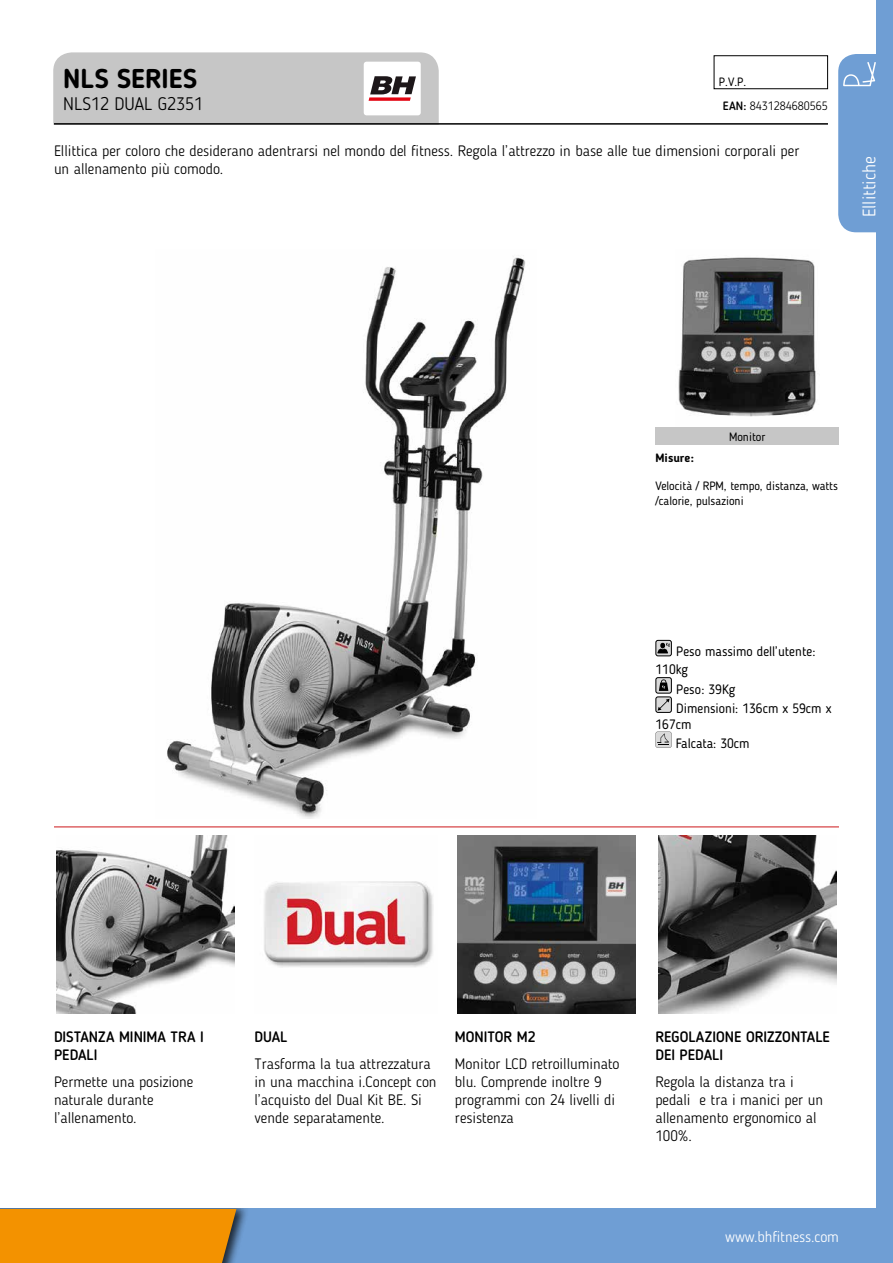
<style>
.page{position:relative;width:893px;height:1263px;background:#fff}
.page>*{position:absolute;margin:0;border:0;box-sizing:border-box;transform-origin:0 0}
.t1{font:700 27px "Blogger Sans";color:#000}
.t2{font:300 18px "Blogger Sans";color:#000}
.t3{font:300 18px "Blogger Sans";color:#fff}
.t4{font:300 15px/18px "Blogger Sans";color:#000}
.t5{font:500 15px/18px "Blogger Sans";color:#000}
.t6{font:300 15px "Blogger Sans";color:#fff}
.t7{font:13.5px/18px "Blogger Sans";color:#000}
.t8{font:12px/14.4px "Blogger Sans";color:#000}
.t9{font:300 12px "Blogger Sans";color:#000}
.t10{font:700 12px "Blogger Sans";color:#000}
.s1{font-weight:500}
</style>
<div class="page">
<img style="left:167px;top:255px;width:359px;height:563px">
<img style="left:675px;top:257px;width:144px;height:171px">
<img style="left:57px;top:835px;width:178px;height:179px">
<img style="left:264px;top:881px;width:170px;height:87px">
<img style="left:458px;top:835px;width:178px;height:179px">
<img style="left:658px;top:835px;width:178px;height:179px">
<hr style="left:54px;top:123px;width:774px;height:2px;background:#000">
<hr style="left:54px;top:826px;width:785px;height:1px;background:#cd171a">
<div style="left:714px;top:55px;width:114px;height:34px;border:1px solid #000"></div>
<div style="left:655px;top:428px;width:184px;height:17px;background:#c6c6c6"></div>
<svg style="left:53px;top:52px;width:386px;height:73px;background:#c4c2c3"></svg>
<div style="left:0;top:1209px;width:893px;height:54px;background:#6f9ed4"></div>
<div style="left:0;top:1209px;width:249px;height:54px;background:#000;opacity:.75"></div>
<div style="left:0;top:1209px;width:236px;height:54px;background:#f39200"></div>
<div style="left:876px;top:0;width:17px;height:1263px;background:#6f9ed4"></div>
<svg style="left:656px;top:640px;width:15px;height:16px"></svg>
<div style="left:655px;top:640px;width:17px;height:16px;border:1px solid #000;border-radius:2px"></div>
<svg style="left:657px;top:643px;width:13px;height:10px"></svg>
<div style="left:656px;top:678px;width:15px;height:15px;background:#dadada;border-radius:2px"></div>
<div style="left:655px;top:677px;width:17px;height:16px;border:1px solid #000;border-radius:2px"></div>
<svg style="left:659px;top:679px;width:9px;height:12px"></svg>
<div style="left:656px;top:697px;width:15px;height:15px;background:#dadada;border-radius:2px"></div>
<div style="left:655px;top:696px;width:17px;height:17px;border:1px solid #000;border-radius:2px"></div>
<svg style="left:658px;top:699px;width:12px;height:12px"></svg>
<svg style="left:655px;top:732px;width:17px;height:16px"></svg>
<svg style="left:838px;top:54px;width:38px;height:178px;background:#75a2d6"></svg>
<h1 class="t1" style="left:63px;top:62px;width:135px">NLS SERIES</h1>
<p class="t2" style="left:63px;top:93px;width:141px">NLS12 DUAL G2351</p>
<p class="t4" style="left:54px;top:142px;width:747px">Ellittica per coloro che desiderano adentrarsi nel mondo del fitness. Regola l’attrezzo in base alle tue dimensioni corporali per un allenamento più comodo.</p>
<p class="t8" style="left:719px;top:75px;width:29px">P.V.P.</p>
<p class="t9" style="left:723px;top:98px;width:107px"><span class="s1">EAN:</span> 8431284680565</p>
<p class="t3" style="left:858px;top:217px;width:62px;rotate:-90deg">Ellittiche</p>
<p class="t8" style="left:729px;top:429px;width:38px">Monitor</p>
<p class="t10" style="left:655px;top:450px;width:40px">Misure:</p>
<p class="t8" style="left:655px;top:479px;width:184px">Velocità / RPM, tempo, distanza, watts /calorie, pulsazioni</p>
<p class="t7" style="left:655px;top:642px;width:161px;text-indent:21px">Peso massimo dell’utente:<br>110kg</p>
<p class="t7" style="left:676px;top:679px;width:157px;line-height:19.2px">Peso: 39Kg<br>Dimensioni: 136cm x 59cm x</p>
<p class="t7" style="left:676px;top:715px;width:76px;line-height:18.9px;text-indent:-20px">167cm<br>Falcata: 30cm</p>
<p class="t5" style="left:54px;top:1028px;width:151px">DISTANZA MINIMA TRA I<br>PEDALI</p>
<p class="t4" style="left:54px;top:1072px;width:141px">Permette una posizione naturale durante l’allenamento.</p>
<p class="t5" style="left:254px;top:1028px;width:34px">DUAL</p>
<p class="t4" style="left:254px;top:1054px;width:184px">Trasforma la tua attrezzatura in una macchina i.Concept con l’acquisto del Dual Kit BE. Si vende separatamente.</p>
<p class="t5" style="left:455px;top:1028px;width:82px">MONITOR M2</p>
<p class="t4" style="left:455px;top:1054px;width:166px">Monitor LCD retroilluminato blu. Comprende inoltre 9 programmi con 24 livelli di resistenza</p>
<p class="t5" style="left:655px;top:1028px;width:176px">REGOLAZIONE ORIZZONTALE<br>DEI PEDALI</p>
<p class="t4" style="left:655px;top:1072px;width:169px">Regola la distanza tra i pedali e tra i manici per un allenamento ergonomico al<br>100%.</p>
<p class="t6" style="left:725px;top:1228px;width:115px">www.bhfitness.com</p>
</div>
